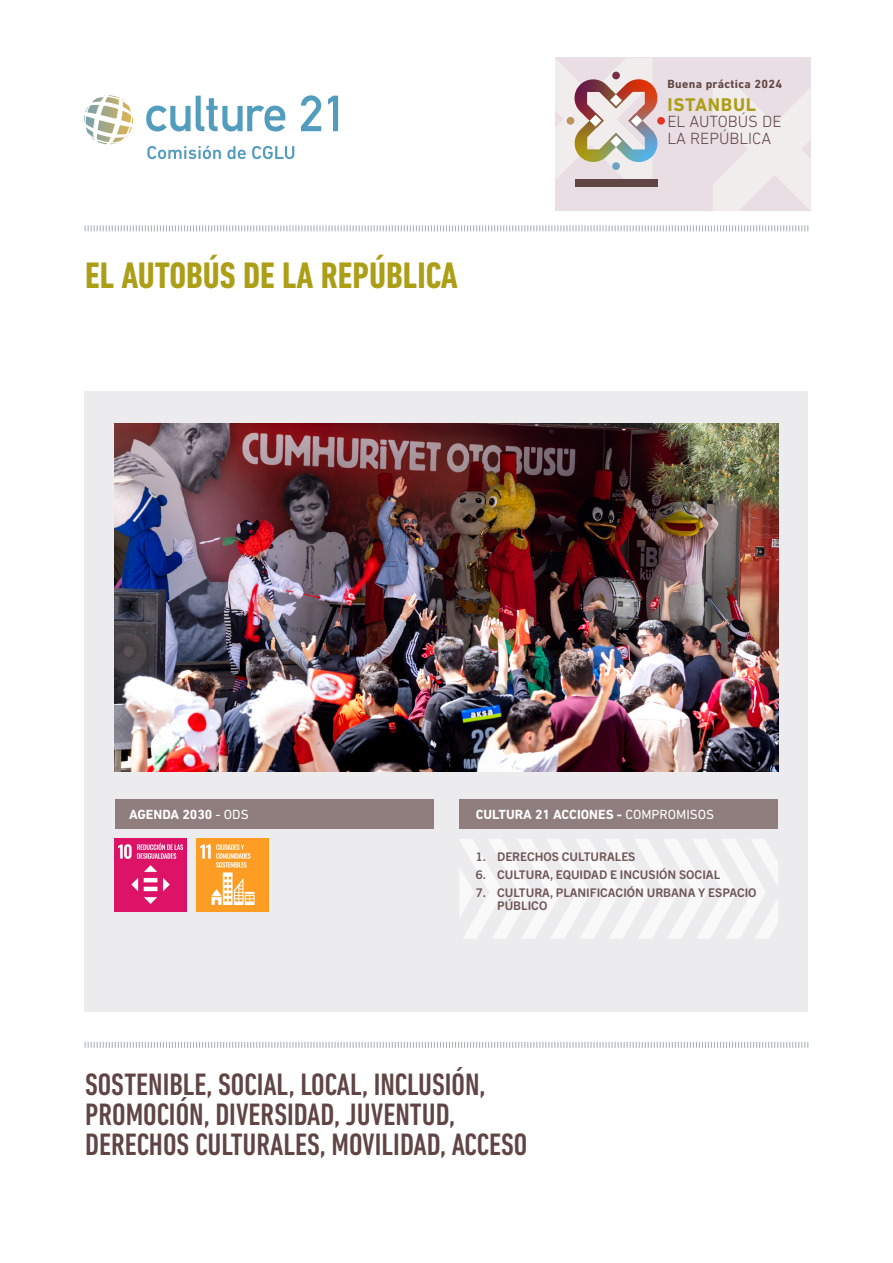
<style>
.page{position:relative;width:893px;height:1263px;background:#fff}
.page>*{position:absolute;margin:0;border:0;box-sizing:border-box;transform-origin:0 0}
.t1{font:700 condensed 37.5px "DIN Next LT Pro";color:#ad9e17}
.t2{font:500 condensed 31.5px/30px "DIN Next LT Pro";color:#614545}
.t3{font:700 18.75px "DIN Next LT Pro";letter-spacing:.04em;color:#ad9e17}
.t4{font:300 16.5px/16.5px "DIN Next LT Pro";color:#614545}
.t5{font:700 13.5px "DIN Next LT Pro";color:#fff}
.t6{font:700 12px/13.5px "Trade Gothic Next SR Pro";color:#715757}
.t7{font:700 12px "DIN Next LT Pro";letter-spacing:.03em;color:#614545}
.s1{font-weight:400}
</style>
<div class="page">
<div style="left:85px;top:391px;width:723px;height:621px;background:#ececee"></div>
<div style="left:115px;top:799px;width:319px;height:30px;background:#907d7d"></div>
<div style="left:459px;top:799px;width:319px;height:30px;background:#907d7d"></div>
<svg style="left:459px;top:839px;width:319px;height:100px"></svg>
<svg style="left:84px;top:225px;width:725px;height:7px"></svg>
<svg style="left:84px;top:1041px;width:725px;height:7px"></svg>
<img style="left:115px;top:423px;width:663px;height:349px">
<img style="left:115px;top:839px;width:72px;height:72px">
<img style="left:197px;top:839px;width:72px;height:72px">
<svg style="left:147px;top:146px;width:147px;height:13px"></svg>
<svg style="left:146px;top:95px;width:192px;height:36px"></svg>
<svg style="left:84px;top:95px;width:48px;height:30px"></svg>
<div style="left:555px;top:58px;width:255px;height:153px;background:#e8dee3"></div>
<svg style="left:713px;top:88px;width:97px;height:123px"></svg>
<img style="left:652px;top:130px;width:6px;height:27px">
<img style="left:652px;top:85px;width:7px;height:34px">
<div style="left:657px;top:117px;width:8px;height:8px;background:#e63329;border-radius:50%"></div>
<svg style="left:555px;top:58px;width:97px;height:122px"></svg>
<div style="left:575px;top:179px;width:82px;height:8px;background:#614545"></div>
<p class="t1" style="left:85px;top:254px;width:374px">EL AUTOBÚS DE LA REPÚBLICA</p>
<p class="t7" style="left:667px;top:77px;width:116px">Buena práctica 2024</p>
<p class="t3" style="left:667px;top:93px;width:90px">ISTANBUL</p>
<p class="t4" style="left:667px;top:113px;width:116px">EL AUTOBÚS DE<br>LA REPÚBLICA</p>
<p class="t5" style="left:129px;top:807px;width:121px">AGENDA 2030 <span class="s1">- ODS</span></p>
<p class="t5" style="left:476px;top:807px;width:240px">CULTURA 21 ACCIONES - <span class="s1">COMPROMISOS</span></p>
<p class="t6" style="left:476px;top:849px;width:161px">1. DERECHOS CULTURALES</p>
<p class="t6" style="left:476px;top:867px;width:246px">6. CULTURA, EQUIDAD E INCUSIÓN SOCIAL</p>
<p class="t6" style="left:497px;top:885px;width:261px;text-indent:-21px">7. CULTURA, PLANIFICACIÓN URBANA Y ESPACIO<br>PÚBLICO</p>
<p class="t2" style="left:85px;top:1069px;width:444px">SOSTENIBLE, SOCIAL, LOCAL, INCLUSIÓN,<br>PROMOCIÓN, DIVERSIDAD, JUVENTUD,<br>DERECHOS CULTURALES, MOVILIDAD, ACCESO</p>
</div>
